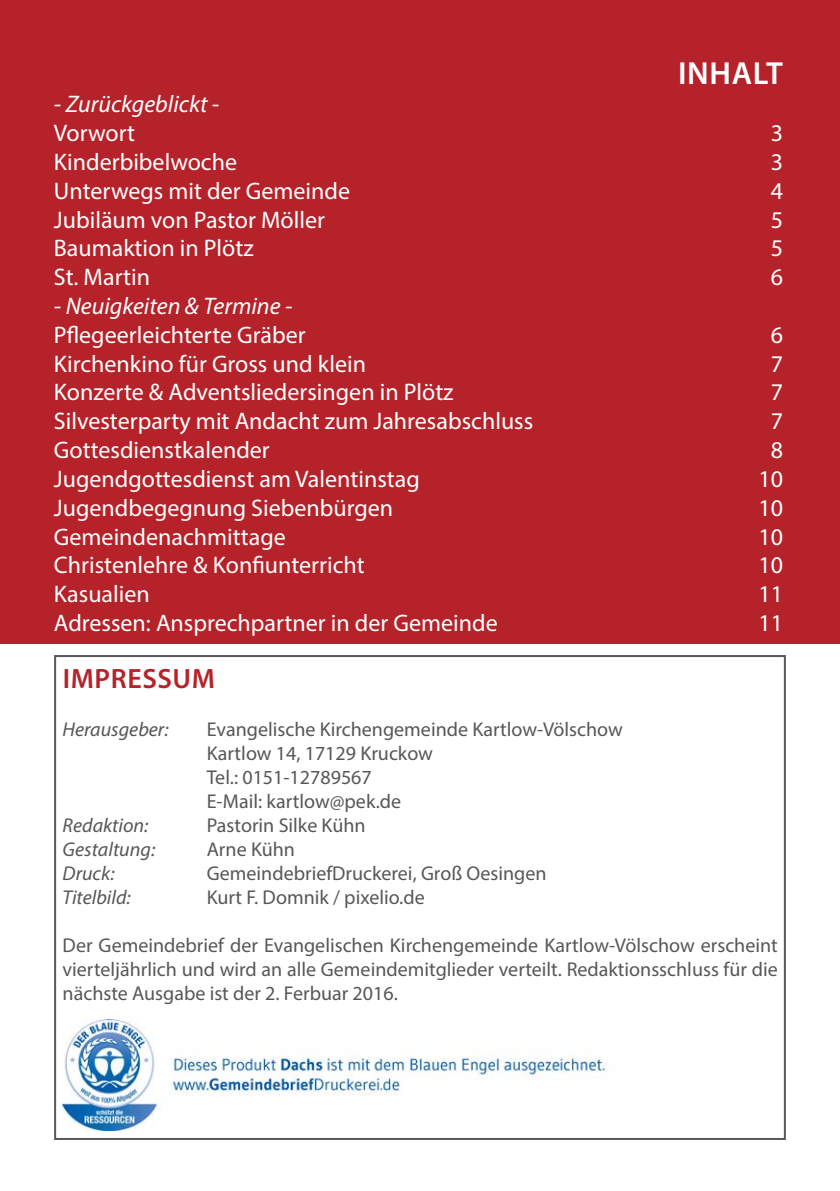
<style>
.page{position:relative;width:840px;height:1191px;background:#fff}
.page>*{position:absolute;margin:0;border:0;box-sizing:border-box;transform-origin:0 0}
.t1{font:600 32px "Myriad Pro";letter-spacing:.02em;color:#fff}
.t2{font:600 28px "Myriad Pro";letter-spacing:.02em;color:#b6222a}
.t3{font:24px "Myriad Pro";color:#fff}
.t4{font:italic 24px "Myriad Pro";color:#fff}
.t5{font:20px/24px "Myriad Pro";color:#575758;text-align:justify}
.t6{font:italic 20px "Myriad Pro";color:#575758}
</style>
<div class="page">
<div style="left:0;top:0;width:839px;height:643px;background:#b6222a"></div>
<div style="left:54px;top:655px;width:731px;height:485px;border:2px solid #575758"></div>
<img style="left:63px;top:1019px;width:543px;height:111px">
<p class="t1" style="left:677px;top:52px;width:106px">INHALT</p>
<p class="t4" style="left:54px;top:89px;width:167px">- Zurückgeblickt -</p>
<p class="t3" style="left:54px;top:118px;width:83px">Vorwort</p>
<p class="t3" style="left:770px;top:118px;width:14px">3</p>
<p class="t3" style="left:54px;top:147px;width:184px">Kinderbibelwoche</p>
<p class="t3" style="left:770px;top:147px;width:14px">3</p>
<p class="t3" style="left:54px;top:176px;width:297px">Unterwegs mit der Gemeinde</p>
<p class="t3" style="left:770px;top:176px;width:14px">4</p>
<p class="t3" style="left:54px;top:205px;width:272px">Jubiläum von Pastor Möller</p>
<p class="t3" style="left:770px;top:205px;width:14px">5</p>
<p class="t3" style="left:54px;top:233px;width:201px">Baumaktion in Plötz</p>
<p class="t3" style="left:770px;top:233px;width:14px">5</p>
<p class="t3" style="left:54px;top:262px;width:97px">St. Martin</p>
<p class="t3" style="left:770px;top:262px;width:14px">6</p>
<p class="t4" style="left:54px;top:291px;width:240px">- Neuigkeiten &amp; Termine -</p>
<p class="t3" style="left:54px;top:320px;width:253px">Pflegeerleichterte Gräber</p>
<p class="t3" style="left:770px;top:320px;width:14px">6</p>
<p class="t3" style="left:54px;top:349px;width:313px">Kirchenkino für Gross und klein</p>
<p class="t3" style="left:770px;top:349px;width:14px">7</p>
<p class="t3" style="left:54px;top:377px;width:401px">Konzerte &amp; Adventsliedersingen in Plötz</p>
<p class="t3" style="left:770px;top:377px;width:14px">7</p>
<p class="t3" style="left:54px;top:406px;width:480px">Silvesterparty mit Andacht zum Jahresabschluss</p>
<p class="t3" style="left:770px;top:406px;width:14px">7</p>
<p class="t3" style="left:54px;top:435px;width:217px">Gottesdienstkalender</p>
<p class="t3" style="left:770px;top:435px;width:14px">8</p>
<p class="t3" style="left:54px;top:464px;width:367px">Jugendgottesdienst am Valentinstag</p>
<p class="t3" style="left:758px;top:464px;width:26px">10</p>
<p class="t3" style="left:54px;top:493px;width:340px">Jugendbegegnung Siebenbürgen</p>
<p class="t3" style="left:758px;top:493px;width:26px">10</p>
<p class="t3" style="left:54px;top:521px;width:233px">Gemeindenachmittage</p>
<p class="t3" style="left:758px;top:521px;width:26px">10</p>
<p class="t3" style="left:54px;top:550px;width:312px">Christenlehre &amp; Konfiunterricht</p>
<p class="t3" style="left:758px;top:550px;width:26px">10</p>
<p class="t3" style="left:54px;top:579px;width:97px">Kasualien</p>
<p class="t3" style="left:758px;top:579px;width:26px">11</p>
<p class="t3" style="left:54px;top:608px;width:445px">Adressen: Ansprechpartner in der Gemeinde</p>
<p class="t3" style="left:758px;top:608px;width:26px">11</p>
<p class="t2" style="left:63px;top:660px;width:153px">IMPRESSUM</p>
<p class="t6" style="left:63px;top:716px;width:108px">Herausgeber:</p>
<p class="t5" style="left:207px;top:716px;width:417px">Evangelische Kirchengemeinde Kartlow-Völschow</p>
<p class="t5" style="left:207px;top:740px;width:227px">Kartlow 14, 17129 Kruckow</p>
<p class="t5" style="left:207px;top:764px;width:166px">Tel.: 0151-12789567</p>
<p class="t5" style="left:207px;top:788px;width:196px">E-Mail: kartlow@pek.de</p>
<p class="t6" style="left:63px;top:812px;width:87px">Redaktion:</p>
<p class="t5" style="left:207px;top:812px;width:160px">Pastorin Silke Kühn</p>
<p class="t6" style="left:63px;top:836px;width:94px">Gestaltung:</p>
<p class="t5" style="left:207px;top:836px;width:90px">Arne Kühn</p>
<p class="t6" style="left:63px;top:860px;width:53px">Druck:</p>
<p class="t5" style="left:207px;top:860px;width:341px">GemeindebriefDruckerei, Groß Oesingen</p>
<p class="t6" style="left:63px;top:884px;width:70px">Titelbild:</p>
<p class="t5" style="left:207px;top:884px;width:219px">Kurt F. Domnik / pixelio.de</p>
<p class="t5" style="left:63px;top:932px;width:716px">Der Gemeindebrief der Evangelischen Kirchengemeinde Kartlow-Völschow erscheint vierteljährlich und wird an alle Gemeindemitglieder verteilt. Redaktionsschluss für die nächste Ausgabe ist der 2. Ferbuar 2016.</p>
</div>
